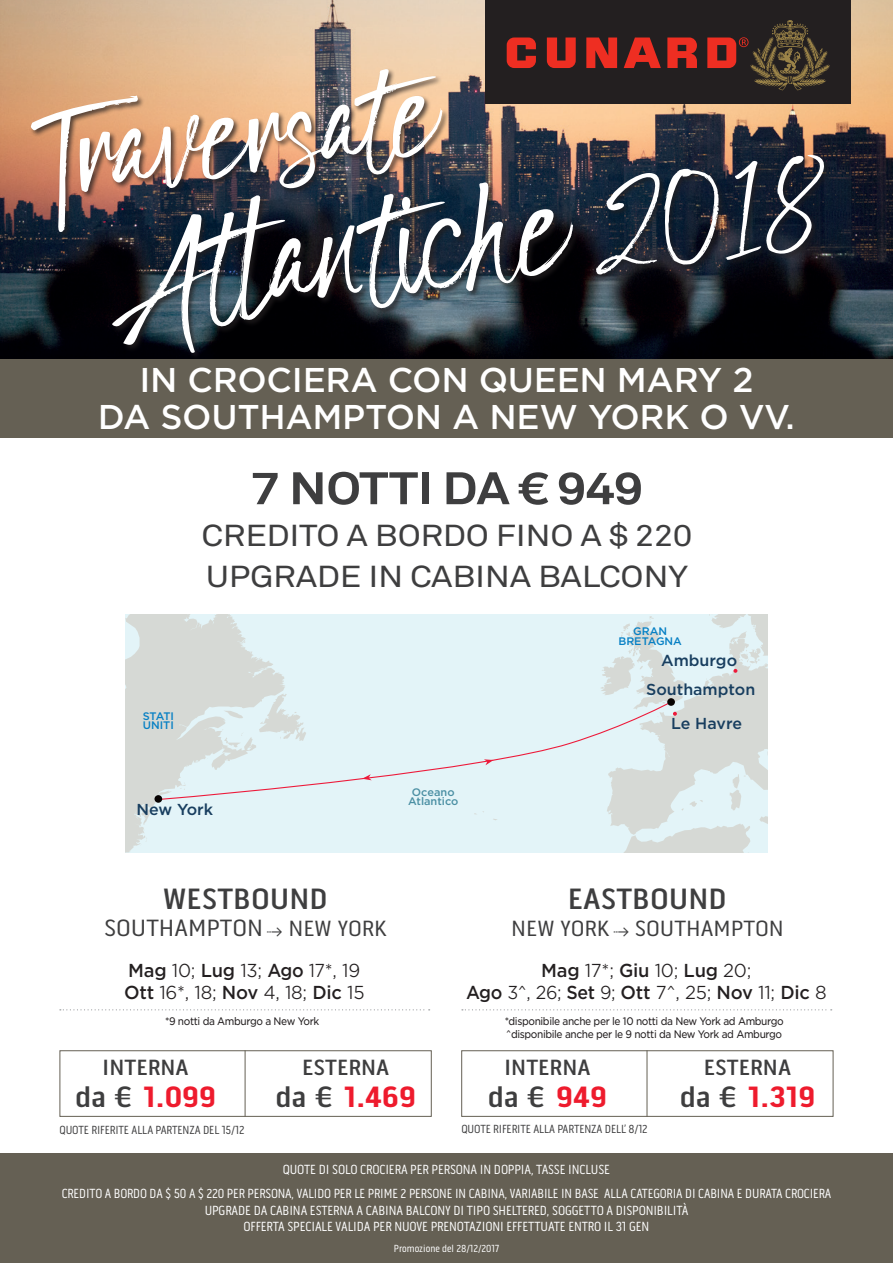
<style>
.page{position:relative;width:893px;height:1263px;background:#fff}
.page>*{position:absolute;margin:0;border:0;box-sizing:border-box;transform-origin:0 0}
.t1{font:195px "Heats";color:#fff}
.t2{font:180px "Heats";color:#fff}
.t3{font:135px "Heats";color:#fff}
.t4{font:700 45px "Akkurat Std";letter-spacing:-.02em;color:#3e3e3f;scale:1.15 1}
.t5{font:500 33px/37.5px "Gotham S Sm";letter-spacing:-.01em;color:#fff;text-align:center}
.t6{font:30px/40.5px "Akkurat Std";letter-spacing:-.01em;color:#3e3e3f;scale:1.15 1}
.t7{font:500 30px "Pill Gothic 300 mg";color:#3e3e3f;scale:1.15 1}
.t8{font:700 30px "Pill Gothic 300 mg";color:#ee1b2d;scale:1.15 1}
.t9{font:24px "Pill Gothic 300 mg";color:#3e3e3f;scale:1.15 1}
.t10{font:500 22.5px "Pill Gothic 300 mg";color:#3e3e3f;scale:1.15 1}
.t11{font:22.5px "Pill Gothic 300 mg";color:#3e3e3f;scale:1.15 1}
.t12{font:300 18px/22.5px "Gotham S Sm";letter-spacing:-.015em;color:#231f20}
.t13{font:500 15.9px "Gotham";color:#183e5f}
.t14{font:13.5px/24px "Pill Gothic 300 mg";letter-spacing:-.01em;color:#fff;text-align:center}
.t15{font:12px "Pill Gothic 300 mg";letter-spacing:-.01em;color:#3e3e3f}
.t16{font:500 10.95px/9.9px "Gotham";color:#0780c4}
.t17{font:500 10.95px/9.9px "Gotham";color:#4a8fa3;text-align:center}
.t18{font:10.5px/13.5px "Gotham S Sm";letter-spacing:-.04em;color:#231f20;scale:.92 1}
.t19{font:10.5px "Pill Gothic 300 mg";color:#fff}
.s1{font-size:22.5px}
.s2{font-weight:500}
.s3{font-weight:500;color:#3e3e3f}
.s4{font-weight:700;color:#ee1b2d}
</style>
<div class="page">
<img style="left:0;top:0;width:893px;height:359px">
<div style="left:29px;top:68px;width:551px;height:292px;background:#231f20;opacity:.75"></div>
<div style="left:126px;top:614px;width:641px;height:239px;background:#e3f4f8"></div>
<svg style="left:607px;top:614px;width:160px;height:239px;fill:#d6d9d5"></svg>
<svg style="left:126px;top:614px;width:161px;height:239px;fill:#d6d9d5"></svg>
<svg style="left:158px;top:701px;width:514px;height:99px"></svg>
<svg style="left:484px;top:759px;width:10px;height:6px"></svg>
<div style="left:154px;top:795px;width:8px;height:8px;background:#080302;border-radius:50%"></div>
<svg style="left:730px;top:625px;width:31px;height:48px"></svg>
<svg style="left:600px;top:616px;width:85px;height:101px"></svg>
<div style="left:485px;top:0;width:366px;height:104px;background:#231f20"></div>
<svg style="left:507px;top:38px;width:29px;height:30px"></svg>
<svg style="left:547px;top:38px;width:29px;height:30px"></svg>
<svg style="left:586px;top:38px;width:31px;height:30px"></svg>
<svg style="left:624px;top:38px;width:37px;height:30px"></svg>
<svg style="left:667px;top:38px;width:30px;height:30px"></svg>
<svg style="left:707px;top:20px;width:123px;height:70px"></svg>
<div style="left:0;top:359px;width:893px;height:79px;background:#656054"></div>
<div style="left:461px;top:1050px;width:372px;height:67px;border:1px solid #656054"></div>
<hr style="left:647px;top:1050px;width:1px;height:67px;background:#656054">
<svg style="left:60px;top:1009px;width:370px;height:1px"></svg>
<svg style="left:462px;top:1009px;width:370px;height:1px"></svg>
<div style="left:595px;top:154px;width:236px;height:128px;background:#231f20;opacity:.75"></div>
<div style="left:0;top:1153px;width:893px;height:110px;background:#656054"></div>
<hr style="left:245px;top:1050px;width:1px;height:67px;background:#656054">
<div style="left:60px;top:1050px;width:372px;height:67px;border:1px solid #656054"></div>
<h2 class="t2" style="left:21px;top:57px;width:412px;rotate:-7deg">Traversate</h2>
<h3 class="t3" style="left:580px;top:142px;width:240px;rotate:-7deg">2018</h3>
<h1 class="t1" style="left:96px;top:166px;width:470px;rotate:-6deg">Atlantiche</h1>
<h3 class="t5" style="left:98px;top:360px;width:698px">IN CROCIERA CON QUEEN MARY 2<br>DA SOUTHAMPTON A NEW YORK O VV.</h3>
<h3 class="t4" style="left:250px;top:461px;width:343px">7 NOTTI DA € 949</h3>
<h3 class="t6" style="left:201px;top:516px;width:429px">CREDITO A BORDO FINO A $ 220<br>UPGRADE IN CABINA BALCONY</h3>
<p class="t16" style="left:618px;top:626px;width:65px;text-align:center">GRAN<br>BRETAGNA</p>
<p class="t13" style="left:661px;top:650px;width:78px">Amburgo</p>
<p class="t16" style="left:143px;top:711px;width:33px">STATI<br>UNITI</p>
<p class="t13" style="left:137px;top:798px;width:78px">New York</p>
<p class="t17" style="left:408px;top:786px;width:52px">Oceano<br>Atlantico</p>
<p class="t13" style="left:646px;top:679px;width:111px">Southampton</p>
<p class="t13" style="left:671px;top:713px;width:72px">Le Havre</p>
<h3 class="t7" style="left:163px;top:882px;width:145px">WESTBOUND</h3>
<h3 class="t9" style="left:104px;top:914px;width:247px">SOUTHAMPTON <span class="s1">NEW YORK</span></h3>
<h3 class="t12" style="left:124px;top:958px;width:242px"><span class="s2">Mag</span> 10; <span class="s2">Lug</span> 13; <span class="s2">Ago</span> 17*, 19<br><span class="s2">Ott</span> 16*, 18; <span class="s2">Nov</span> 4, 18; <span class="s2">Dic</span> 15</h3>
<p class="t18" style="left:165px;top:1014px;width:169px">*9 notti da Amburgo a New York</p>
<h3 class="t10" style="left:102px;top:1054px;width:77px">INTERNA</h3>
<h3 class="t8" style="left:75px;top:1078px;width:124px"><span class="s3">da €</span> 1.099</h3>
<h3 class="t10" style="left:302px;top:1054px;width:77px">ESTERNA</h3>
<h3 class="t8" style="left:276px;top:1078px;width:123px"><span class="s3">da €</span> 1.469</h3>
<h3 class="t7" style="left:568px;top:882px;width:140px">EASTBOUND</h3>
<h3 class="t11" style="left:511px;top:916px;width:239px">NEW YORK SOUTHAMPTON</h3>
<h3 class="t12" style="left:466px;top:958px;width:362px;text-align:center"><span class="s2">Mag</span> 17*; <span class="s2">Giu</span> 10; <span class="s2">Lug</span> 20;<br><span class="s2">Ago</span> 3^, 26; <span class="s2">Set</span> 9; <span class="s2">Ott</span> 7^, 25; <span class="s2">Nov</span> 11; <span class="s2">Dic</span> 8</h3>
<p class="t18" style="left:505px;top:1014px;width:305px">*disponibile anche per le 10 notti da New York ad Amburgo ^disponibile anche per le 9 notti da New York ad Amburgo</p>
<h3 class="t10" style="left:504px;top:1054px;width:77px">INTERNA</h3>
<h3 class="t7" style="left:488px;top:1079px;width:105px">da € <span class="s4">949</span></h3>
<h3 class="t10" style="left:704px;top:1054px;width:77px">ESTERNA</h3>
<h3 class="t8" style="left:680px;top:1078px;width:119px"><span class="s3">da €</span> 1.319</h3>
<p class="t15" style="left:60px;top:1122px;width:186px">QUOTE RIFERITE ALLA PARTENZA DEL 15/12</p>
<p class="t15" style="left:461px;top:1122px;width:188px">QUOTE RIFERITE ALLA PARTENZA DELL’ 8/12</p>
<p class="t14" style="left:62px;top:1158px;width:771px">QUOTE DI SOLO CROCIERA PER PERSONA IN DOPPIA, TASSE INCLUSE<br>CREDITO A BORDO DA $ 50 A $ 220 PER PERSONA, VALIDO PER LE PRIME 2 PERSONE IN CABINA, VARIABILE IN BASE ALLA CATEGORIA DI CABINA E DURATA CROCIERA</p>
<p class="t14" style="left:205px;top:1202px;width:485px;line-height:16.5px">UPGRADE DA CABINA ESTERNA A CABINA BALCONY DI TIPO SHELTERED, SOGGETTO A DISPONIBILITÀ<br>OFFERTA SPECIALE VALIDA PER NUOVE PRENOTAZIONI EFFETTUATE ENTRO IL 31 GEN</p>
<p class="t19" style="left:394px;top:1242px;width:107px">Promozione del 28/12/2017</p>
</div>
